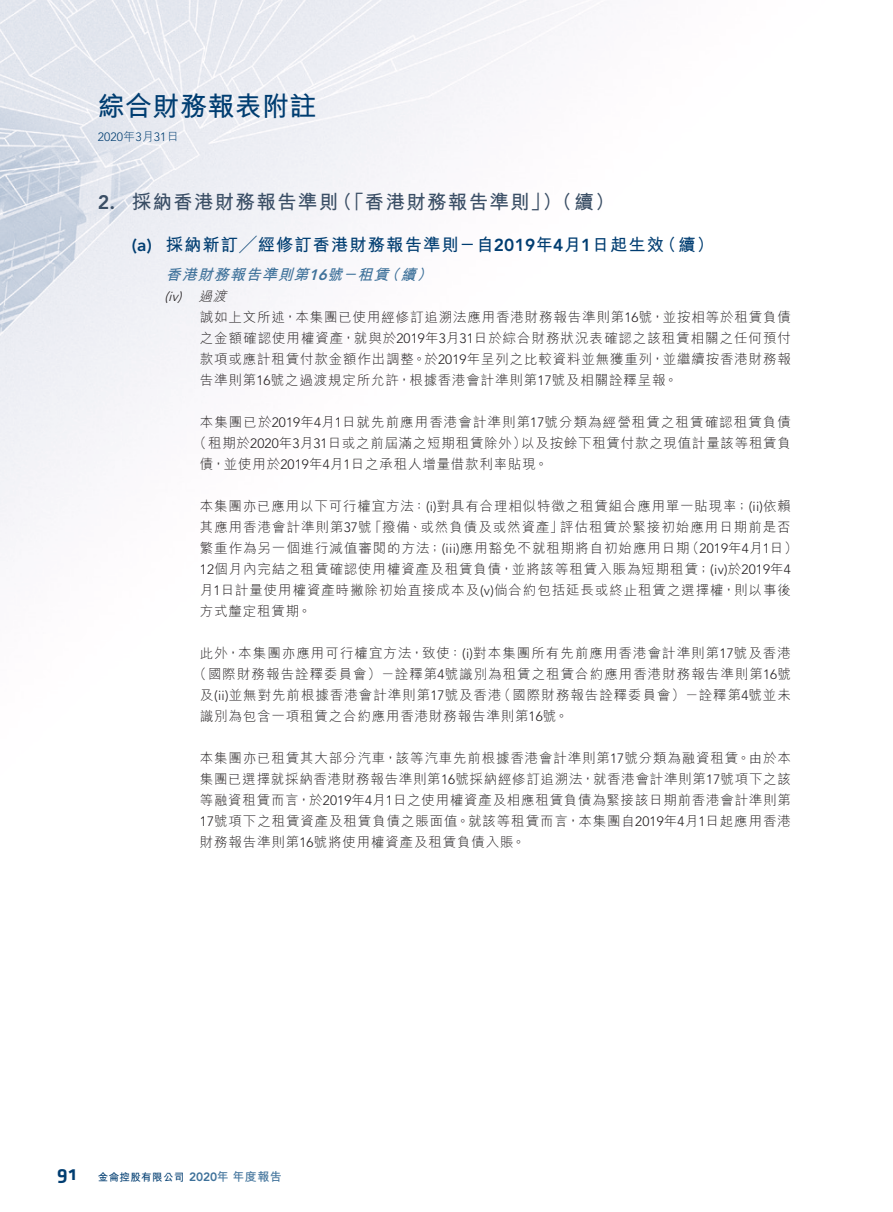
<style>
.page{position:relative;width:893px;height:1212px;background:#fff}
.page>*{position:absolute;margin:0;border:0;box-sizing:border-box;transform-origin:0 0}
.t1{font:700 27px "M Hei HK";letter-spacing:.015em;color:#003d71}
.t2{font:21px "Klavika Medium OSF";color:#003d71}
.Heading_1{font:700 19.5px "M Hei HK";letter-spacing:.065em;color:#3a4e65}
.Heading_1-2{font:800 19.5px "Avenir LT Std";color:#3a4e65}
.Heading_2{font:700 17.25px "M Hei HK";letter-spacing:.065em;color:#003d71}
.Heading_2-2{font:800 17.25px "Avenir LT Std";color:#003d71}
.Heading_3{font:italic 700 15px "M Hei HK";color:#3e719a}
.Heading_3-2{font:italic 800 15px "Avenir LT Std";color:#3e719a}
.Body_Text{font:300 13.5px/21px "M Hei HK";letter-spacing:.065em;color:#231f20;text-align:right}
.Body_Text-2{font:300 13.5px "Avenir LT Std";color:#231f20}
.Heading_4{font:italic 300 13.5px "Avenir LT Std";color:#231f20}
.Heading_4-2{font:italic 300 13.5px "M Hei HK";color:#231f20}
.t3{font:300 12px "Avenir LT Std";letter-spacing:.01em;color:#003d71}
.t4{font:700 12px "M Hei HK";letter-spacing:.035em;color:#3e719a}
.t5{font:700 10.5px "M Hei HK";letter-spacing:.035em;color:#003d71}
.s1{font-family:"M Hei HK"}
.s2{font-family:"Avenir LT Std";font-weight:800}
.s3{font-family:"Avenir LT Std"}
</style>
<div class="page">
<img style="left:0;top:0;width:602px;height:558px">
<h1 class="t1" style="left:98px;top:87px;width:220px">綜合財務報表附註</h1>
<p class="t3" style="left:98px;top:130px;width:82px">2020<span class="s1">年月</span>3 31<span class="s1">日</span></p>
<p class="Heading_1-2" style="left:98px;top:190px;width:19px">2.</p>
<p class="Heading_1" style="left:132px;top:187px;width:208px">採納香港財務報告準則</p>
<p class="Heading_1" style="left:333px;top:187px;width:283px">（「香港財務報告準則」）（續(</p>
<p class="Heading_2-2" style="left:132px;top:235px;width:21px">a( )</p>
<p class="Heading_2" style="left:166px;top:232px;width:500px">採納新訂╱經修訂香港財務報告準則－自<span class="s2">2019</span>年<span class="s2">4</span>月<span class="s2">1</span>日起生效</p>
<p class="Heading_2" style="left:659px;top:232px;width:56px">（續(</p>
<p class="Heading_3" style="left:166px;top:264px;width:149px">香港財務報告準則第</p>
<p class="Heading_4-2" style="left:198px;top:289px;width:33px">過渡</p>
<p class="Heading_3" style="left:384px;top:264px;width:22px">（</p>
<p class="Heading_3" style="left:417px;top:264px;width:22px">(</p>
<p class="Heading_3" style="left:357px;top:264px;width:38px">租賃</p>
<p class="Heading_3" style="left:327px;top:264px;width:22px">號</p>
<p class="Heading_3" style="left:401px;top:264px;width:22px">續</p>
<p class="Heading_3-2" style="left:309px;top:266px;width:24px">16</p>
<p class="Heading_3" style="left:342px;top:264px;width:22px">－</p>
<p class="Heading_4" style="left:164px;top:289px;width:19px">i v(</p>
<p class="Heading_4" style="left:178px;top:289px;width:9px">)</p>
<p class="Body_Text" style="left:200px;top:307px;width:593px;text-align:justify">誠如上文所述，本集團已使用經修訂追溯法應用香港財務報告準則第<span class="s3">16</span>號，並按相等於租賃負債之金額確認使用權資產，就與於<span class="s3">2019</span>年月<span class="s3">3 31</span>日於綜合財務狀況表確認之該租賃相關之任何預付款項或應計租賃付款金額作出調整。於<span class="s3">2019</span>年呈列之比較資料並無獲重列，並繼續按香港財務報告準則第<span class="s3">16</span>號之過渡規定所允許，根據香港會計準則第<span class="s3">17</span>號及相關詮釋呈報。</p>
<p class="Body_Text" style="left:200px;top:412px;width:593px">本集團已於<span class="s3">2019</span>年月<span class="s3">4 1</span>日就先前應用香港會計準則第<span class="s3">17</span>號分類為經營租賃之租賃確認租賃負債以及按餘下租賃付款之現值計量該等租賃負</p>
<p class="Body_Text" style="left:200px;top:433px;width:350px;text-align:left;text-indent:-7px">（租期於<span class="s3">2020</span>年月<span class="s3">3 31</span>日或之前屆滿之短期租賃除外）<br>債，並使用於<span class="s3">2019</span>年月<span class="s3">4 1</span>日之承租人增量借款利率貼現。</p>
<p class="Body_Text" style="left:200px;top:496px;width:593px">本集團亦已應用以下可行權宜方法： <span class="s3">)i(</span> 對具有合理相似特徵之租賃組合應用單一貼現率；<span class="s3">( )i i</span> 依賴評估租賃於緊接初始應用日期前是否</p>
<p class="Body_Text" style="left:200px;top:517px;width:173px">其應用香港會計準則第<span class="s3">37</span>號</p>
<p class="Body_Text" style="left:368px;top:517px;width:196px">「撥備、或然負債及或然資產」</p>
<p class="Body_Text-2" style="left:686px;top:541px;width:113px"><span class="s1">（</span>2019<span class="s1">年月</span>4 <span class="s1">日</span>1 <span class="s1">(</span></p>
<p class="Body_Text" style="left:200px;top:538px;width:593px;text-align:left">繁重作為另一個進行減值審閱的方法；<span class="s3">(iii)</span>應用豁免不就租期將自初始應用日期<br><span class="s3">12</span>個月內完結之租賃確認使用權資產及租賃負債，並將該等租賃入賬為短期租賃；<span class="s3">(iv</span> 於<span class="s3">) 2019</span>年<span class="s3">4</span>月<span class="s3">1</span>日計量使用權資產時撇除初始直接成本及 <span class="s3">)v(</span> 倘合約包括延長或終止租賃之選擇權，則以事後方式釐定租賃期。</p>
<p class="Body_Text" style="left:193px;top:643px;width:599px">此外，本集團亦應用可行權宜方法，致使： <span class="s3">)i(</span> 對本集團所有先前應用香港會計準則第<span class="s3">17</span>號及香港（國際財務報告詮釋委員會）－詮釋第<span class="s3">4</span>號識別為租賃之租賃合約應用香港財務報告準則第<span class="s3">16</span>號（國際財務報告詮釋委員會）－詮釋第<span class="s3">4</span>號並未</p>
<p class="Body_Text" style="left:200px;top:685px;width:370px;text-align:left">及 <span class="s3">)i i(</span> 並無對先前根據香港會計準則第<span class="s3">17</span>號及香港<br>識別為包含一項租賃之合約應用香港財務報告準則第<span class="s3">16</span>號。</p>
<p class="Body_Text" style="left:200px;top:748px;width:593px;text-align:justify">本集團亦已租賃其大部分汽車，該等汽車先前根據香港會計準則第<span class="s3">17</span>號分類為融資租賃。由於本集團已選擇就採納香港財務報告準則第<span class="s3">16</span>號採納經修訂追溯法，就香港會計準則第<span class="s3">17</span>號項下之該等融資租賃而言，於<span class="s3">2019</span>年月<span class="s3">4 1</span>日之使用權資產及相應租賃負債為緊接該日期前香港會計準則第<span class="s3">17</span>號項下之租賃資產及租賃負債之賬面值。就該等租賃而言，本集團自<span class="s3">2019</span>年月<span class="s3">4 1</span>日起應用香港財務報告準則第<span class="s3">16</span>號將使用權資產及租賃負債入賬。</p>
<h2 class="t2" style="left:57px;top:1162px;width:21px">91</h2>
<p class="t4" style="left:189px;top:1167px;width:94px"><span class="s2">2020</span>年年度報告</p>
<p class="t5" style="left:98px;top:1169px;width:88px">金侖控股有限公司</p>
</div>
